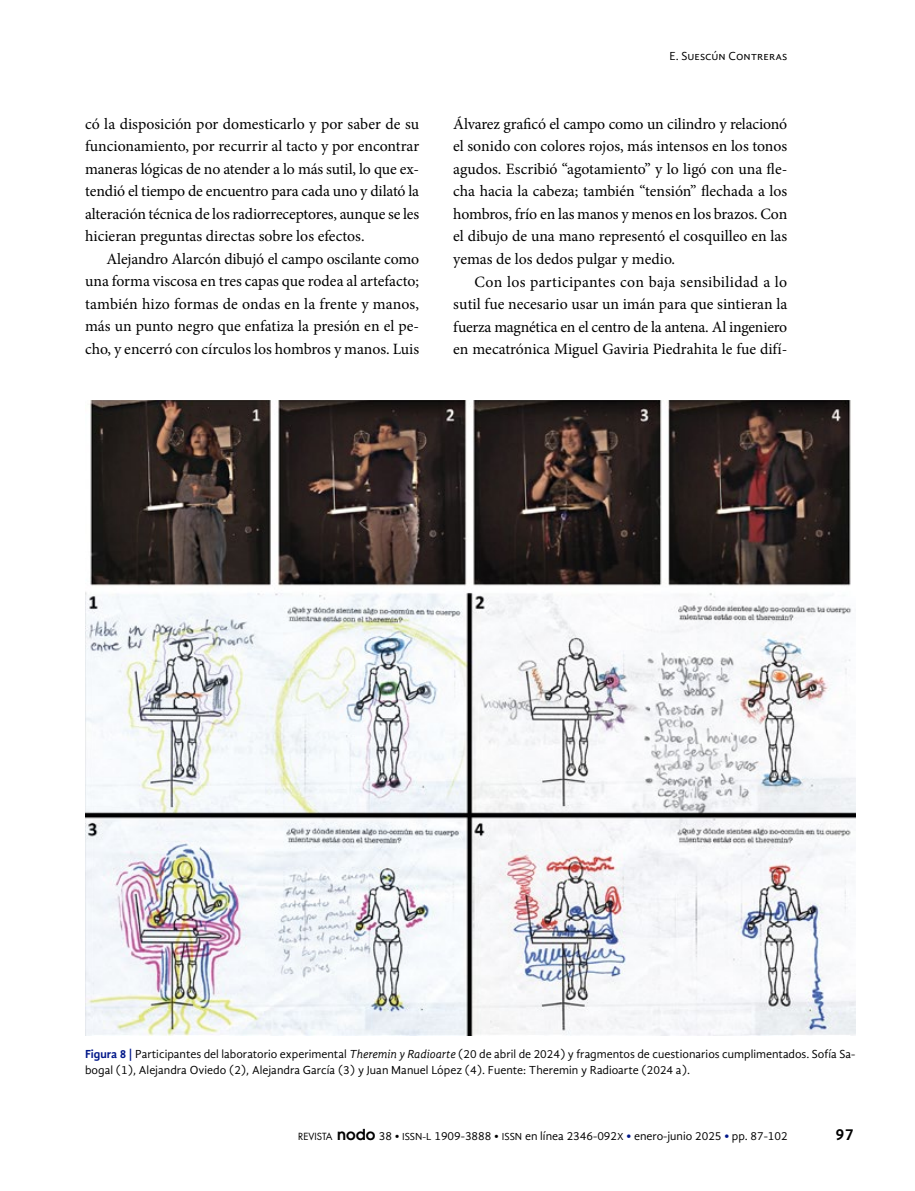
<style>
.page{position:relative;width:915px;height:1191px;background:#fff}
.page>*{position:absolute;margin:0;border:0;box-sizing:border-box;transform-origin:0 0}
.t1{font:700 16.5px "Gandhi Sans";color:#000}
.t2{font:15.75px/22.5px "Minion Pro";letter-spacing:-.005em;color:#000;text-align:justify}
.t3{font:12px/16.5px "Gandhi Sans";color:#000}
.s1{font-weight:700;color:#001789}
.s2{font-style:italic}
.s3{font-family:"Futura Book SC800";font-size:9.6px}
.s4{font-family:"Avant Garde";font-weight:600;font-size:15px}
.s5{font-size:10.5px}
</style>
<div class="page">
<img style="left:85px;top:400px;width:770px;height:635px">
<p class="t2" style="left:85px;top:113px;width:335px">có la disposición por domesticarlo y por saber de su funcionamiento, por recurrir al tacto y por encontrar maneras lógicas de no atender a lo más sutil, lo que ex&shy;tendió el tiempo de encuentro para cada uno y dilató la alteración técnica de los radiorreceptores, aunque se les hicieran preguntas directas sobre los efectos.</p>
<p class="t2" style="left:85px;top:248px;width:335px;text-indent:21px">Alejandro Alarcón dibujó el campo oscilante como una forma viscosa en tres capas que rodea al artefacto; también hizo formas de ondas en la frente y manos, más un punto negro que enfatiza la presión en el pe&shy;cho, y encerró con círculos los hombros y manos. Luis</p>
<p class="t3" style="left:669px;top:47px;width:119px">E. Suescún Contreras</p>
<p class="t2" style="left:453px;top:113px;width:335px">Álvarez graficó el campo como un cilindro y relacionó el sonido con colores rojos, más intensos en los tonos agudos. Escribió “agotamiento” y lo ligó con una fle&shy;cha hacia la cabeza; también “tensión” flechada a los hombros, frío en las manos y menos en los brazos. Con el dibujo de una mano representó el cosquilleo en las yemas de los dedos pulgar y medio.</p>
<p class="t2" style="left:453px;top:270px;width:335px;text-indent:21px">Con los participantes con baja sensibilidad a lo sutil fue necesario usar un imán para que sintieran la fuerza magnética en el centro de la antena. Al ingeniero en mecatrónica Miguel Gaviria Piedrahita le fue difí-</p>
<p class="t3" style="left:85px;top:1045px;width:771px"><span class="s1">Figura 8 |</span> Participantes del laboratorio experimental <span class="s2">Theremin y Radioarte</span> (20 de abril de 2024) y fragmentos de cuestionarios cumplimentados. Sofía Sa&shy;bogal (1), Alejandra Oviedo (2), Alejandra García (3) y Juan Manuel López (4). Fuente: Theremin y Radioarte (2024 a).</p>
<p class="t3" style="left:298px;top:1128px;width:491px"><span class="s3">REVISTA</span> <span class="s4">nodo</span> 38 • <span class="s5">ISSN-L</span> 1909-3888 • <span class="s5">ISSN</span> en línea 2346-092<span class="s5">X</span> <span class="s1">•</span> enero-junio 2025 <span class="s1">•</span> pp. 87-102</p>
<p class="t1" style="left:835px;top:1125px;width:20px">97</p>
</div>
